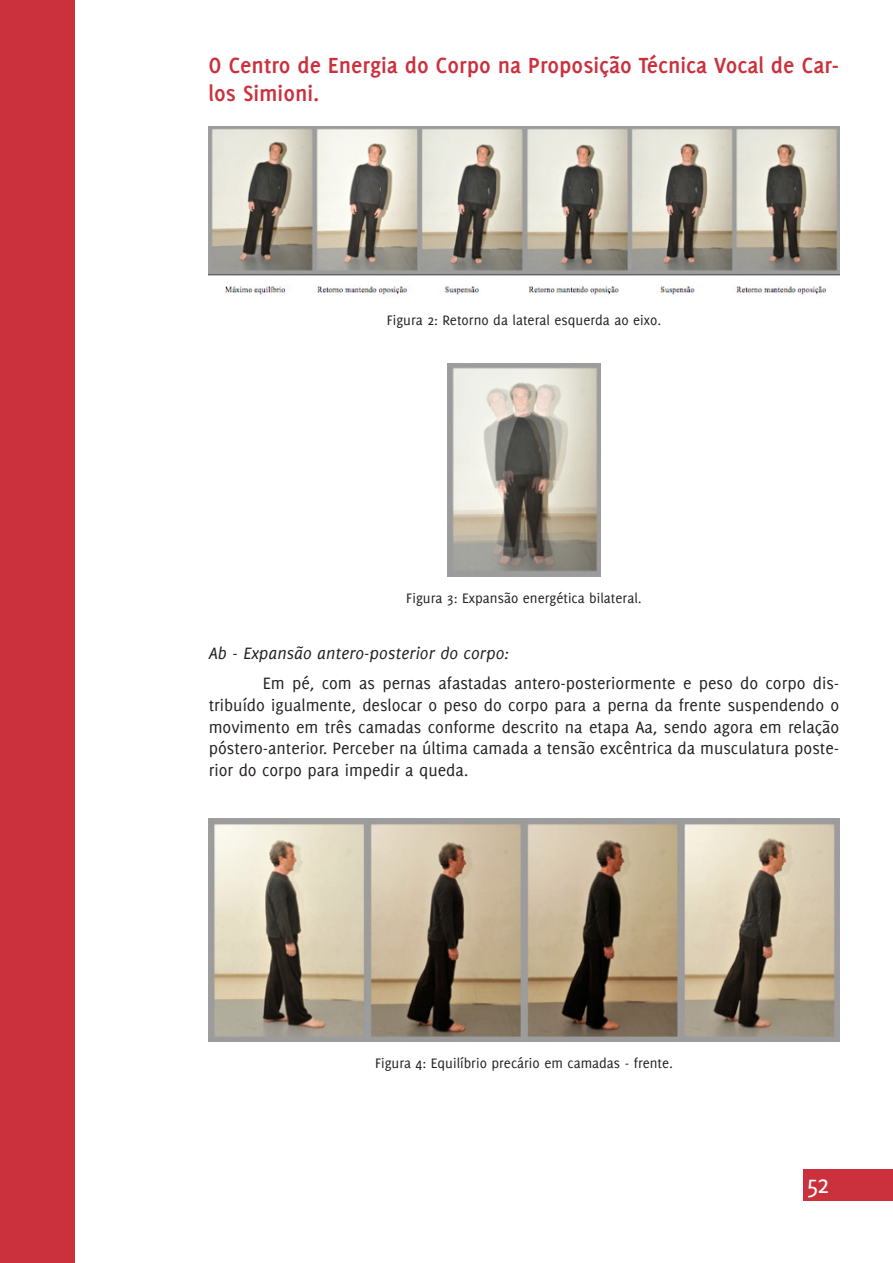
<style>
.page{position:relative;width:893px;height:1263px;background:#fff}
.page>*{position:absolute;margin:0;border:0;box-sizing:border-box;transform-origin:0 0}
.t1{font:27px "Delicious";color:#fff}
.t2{font:700 24px/28.8px "Delicious";color:#cb313d}
.t3{font:18px/21.6px "Delicious";color:#231f20;text-align:justify}
.t4{font:italic 18px "Delicious";color:#231f20}
.t5{font:15px "Delicious";color:#231f20}
</style>
<div class="page">
<div style="left:0;top:0;width:74px;height:1262px;background:#cb313d"></div>
<div style="left:803px;top:1169px;width:90px;height:32px;background:#cb313d"></div>
<img style="left:209px;top:126px;width:630px;height:171px">
<img style="left:448px;top:363px;width:152px;height:213px">
<img style="left:209px;top:818px;width:630px;height:224px">
<h2 class="t2" style="left:208px;top:50px;width:632px">O Centro de Energia do Corpo na Proposição Técnica Vocal de Car&shy;los Simioni.</h2>
<p class="t5" style="left:387px;top:312px;width:276px">Figura 2: Retorno da lateral esquerda ao eixo.</p>
<p class="t5" style="left:406px;top:589px;width:237px">Figura 3: Expansão energética bilateral.</p>
<p class="t4" style="left:209px;top:643px;width:302px">Ab - Expansão antero-posterior do corpo:</p>
<p class="t3" style="left:209px;top:672px;width:632px;text-indent:54px">Em pé, com as pernas afastadas antero-posteriormente e peso do corpo dis&shy;tribuído igualmente, deslocar o peso do corpo para a perna da frente suspendendo o movimento em três camadas conforme descrito na etapa Aa, sendo agora em relação póstero-anterior. Perceber na última camada a tensão excêntrica da musculatura poste&shy;rior do corpo para impedir a queda.</p>
<p class="t5" style="left:375px;top:1055px;width:300px">Figura 4: Equilíbrio precário em camadas - frente.</p>
<h1 class="t1" style="left:806px;top:1169px;width:24px">52</h1>
</div>
